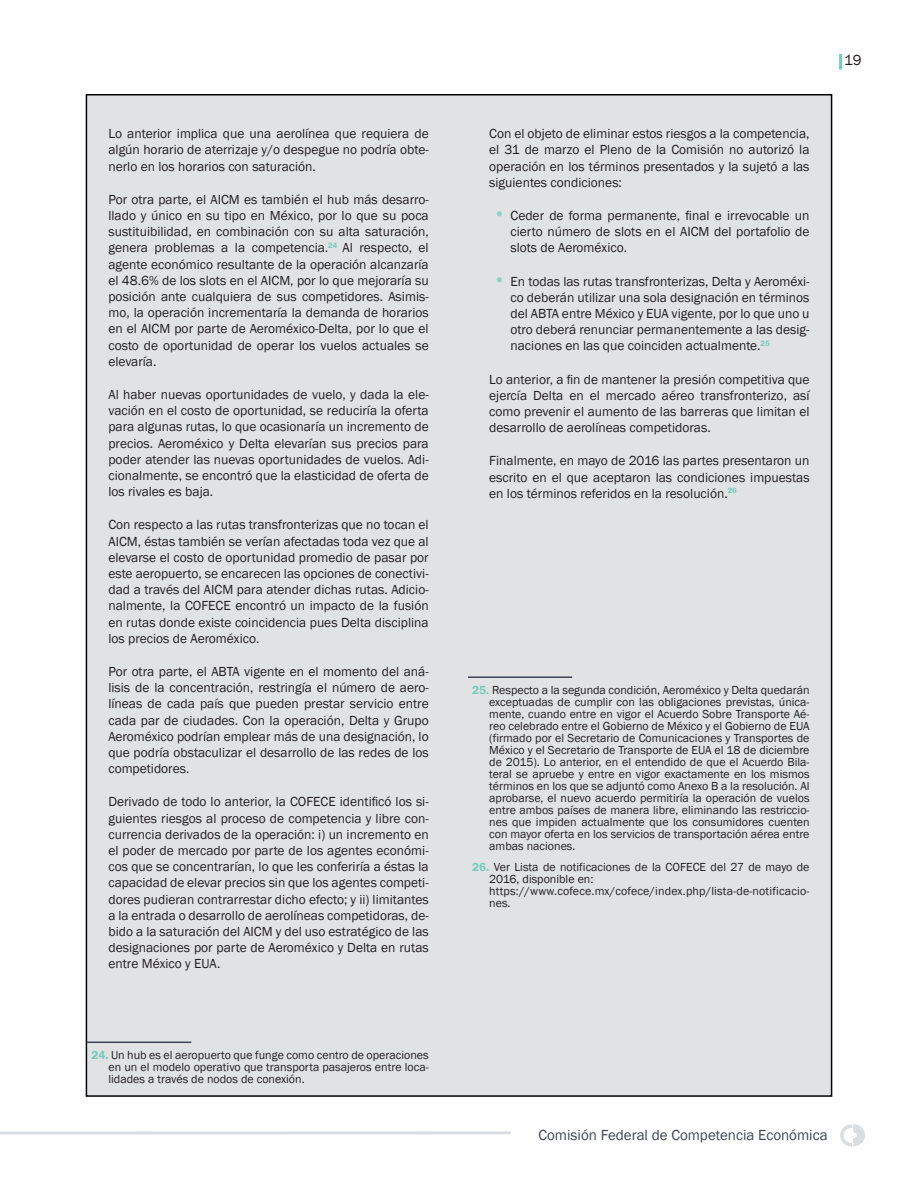
<style>
.page{position:relative;width:918px;height:1188px;background:#fff}
.page>*{position:absolute;margin:0;border:0;box-sizing:border-box;transform-origin:0 0}
.t1{font:15px "Franklin Gothic";color:#3d4552}
.t2{font:15px "Franklin Gothic";color:#231f20}
.Párrafo_general{font:13.5px/16.2px "Franklin Gothic";color:#231f20;text-align:justify}
.Notas_al_pie{font:12px/12px "Franklin Gothic";color:#231f20;text-align:justify}
.s1{font-weight:600;color:#74ccbc}
.s2{font-weight:600;font-size:18px;color:#89d4c6}
</style>
<div class="page">
<svg style="left:840px;top:1124px;width:25px;height:23px"></svg>
<hr style="left:839px;top:54px;width:3px;height:16px;background:#74ccbc">
<svg style="left:0;top:1131px;width:511px;height:4px;background:#e2e5e8"></svg>
<div style="left:86px;top:95px;width:746px;height:1001px;background:#e1e2e4"></div>
<hr style="left:87px;top:1042px;width:104px;height:1px;background:#3d4552">
<hr style="left:468px;top:676px;width:104px;height:2px;background:#3d4552">
<p class="Párrafo_general" style="left:108px;top:126px;width:322px">Lo anterior implica que una aerolínea que requiera de algún horario de aterrizaje y/o despegue no podría obte&shy;nerlo en los horarios con saturación.</p>
<p class="Párrafo_general" style="left:108px;top:191px;width:322px">Por otra parte, el AICM es también el hub más desarro&shy;llado y único en su tipo en México, por lo que su poca sustituibilidad, en combinación con su alta saturación, genera problemas a la competencia.<sup>24</sup> Al respecto, el agente económico resultante de la operación alcanzaría el 48.6% de los slots en el AICM, por lo que mejoraría su posición ante cualquiera de sus competidores. Asimis&shy;mo, la operación incrementaría la demanda de horarios en el AICM por parte de Aeroméxico-Delta, por lo que el costo de oportunidad de operar los vuelos actuales se elevaría.</p>
<p class="Párrafo_general" style="left:108px;top:387px;width:322px">Al haber nuevas oportunidades de vuelo, y dada la ele&shy;vación en el costo de oportunidad, se reduciría la oferta para algunas rutas, lo que ocasionaría un incremento de precios. Aeroméxico y Delta elevarían sus precios para poder atender las nuevas oportunidades de vuelos. Adi&shy;cionalmente, se encontró que la elasticidad de oferta de los rivales es baja.</p>
<p class="Párrafo_general" style="left:108px;top:517px;width:322px">Con respecto a las rutas transfronterizas que no tocan el AICM, éstas también se verían afectadas toda vez que al elevarse el costo de oportunidad promedio de pasar por este aeropuerto, se encarecen las opciones de conectivi&shy;dad a través del AICM para atender dichas rutas. Adicio&shy;nalmente, la COFECE encontró un impacto de la fusión en rutas donde existe coincidencia pues Delta disciplina los precios de Aeroméxico.</p>
<p class="Párrafo_general" style="left:108px;top:664px;width:322px">Por otra parte, el ABTA vigente en el momento del aná&shy;lisis de la concentración, restringía el número de aero&shy;líneas de cada país que pueden prestar servicio entre cada par de ciudades. Con la operación, Delta y Grupo Aeroméxico podrían emplear más de una designación, lo que podría obstaculizar el desarrollo de las redes de los competidores.</p>
<p class="Párrafo_general" style="left:108px;top:794px;width:322px">Derivado de todo lo anterior, la COFECE identificó los si&shy;guientes riesgos al proceso de competencia y libre con&shy;currencia derivados de la operación: i) un incremento en el poder de mercado por parte de los agentes económi&shy;cos que se concentrarían, lo que les conferiría a éstas la capacidad de elevar precios sin que los agentes competi&shy;dores pudieran contrarrestar dicho efecto; y ii) limitantes a la entrada o desarrollo de aerolíneas competidoras, de&shy;bido a la saturación del AICM y del uso estratégico de las designaciones por parte de Aeroméxico y Delta en rutas entre México y EUA.</p>
<p class="Notas_al_pie" style="left:108px;top:1050px;width:322px;text-indent:-17px"><span class="s1">24.</span> Un hub es el aeropuerto que funge como centro de operaciones en un el modelo operativo que transporta pasajeros entre loca&shy;lidades a través de nodos de conexión.</p>
<p class="Párrafo_general" style="left:489px;top:126px;width:322px">Con el objeto de eliminar estos riesgos a la competencia, el 31 de marzo el Pleno de la Comisión no autorizó la operación en los términos presentados y la sujetó a las siguientes condiciones:</p>
<p class="Párrafo_general" style="left:511px;top:208px;width:301px;text-indent:-17px"><span class="s2">•</span> Ceder de forma permanente, final e irrevocable un cierto número de slots en el AICM del portafolio de slots de Aeroméxico.</p>
<p class="Párrafo_general" style="left:511px;top:273px;width:301px;text-indent:-17px"><span class="s2">•</span> En todas las rutas transfronterizas, Delta y Aeroméxi&shy;co deberán utilizar una sola designación en términos del ABTA entre México y EUA vigente, por lo que uno u otro deberá renunciar permanentemente a las desig&shy;naciones en las que coinciden actualmente.<sup>25</sup></p>
<p class="Párrafo_general" style="left:489px;top:371px;width:322px">Lo anterior, a fin de mantener la presión competitiva que ejercía Delta en el mercado aéreo transfronterizo, así como prevenir el aumento de las barreras que limitan el desarrollo de aerolíneas competidoras.</p>
<p class="Párrafo_general" style="left:489px;top:453px;width:322px">Finalmente, en mayo de 2016 las partes presentaron un escrito en el que aceptaron las condiciones impuestas en los términos referidos en la resolución.<sup>26</sup></p>
<p class="t2" style="left:844px;top:50px;width:19px">19</p>
<p class="Notas_al_pie" style="left:489px;top:684px;width:322px;text-indent:-17px"><span class="s1">25.</span> Respecto a la segunda condición, Aeroméxico y Delta quedarán exceptuadas de cumplir con las obligaciones previstas, única&shy;mente, cuando entre en vigor el Acuerdo Sobre Transporte Aé&shy;reo celebrado entre el Gobierno de México y el Gobierno de EUA (firmado por el Secretario de Comunicaciones y Transportes de México y el Secretario de Transporte de EUA el 18 de diciembre de 2015). Lo anterior, en el entendido de que el Acuerdo Bila&shy;teral se apruebe y entre en vigor exactamente en los mismos términos en los que se adjuntó como Anexo B a la resolución. Al aprobarse, el nuevo acuerdo permitiría la operación de vuelos entre ambos países de manera libre, eliminando las restriccio&shy;nes que impiden actualmente que los consumidores cuenten con mayor oferta en los servicios de transportación aérea entre ambas naciones.</p>
<p class="Notas_al_pie" style="left:489px;top:862px;width:322px;text-indent:-17px"><span class="s1">26.</span> Ver Lista de notificaciones de la COFECE del 27 de mayo de<br>2016, disponible en:</p>
<p class="Notas_al_pie" style="left:489px;top:886px;width:322px">https://www.cofece.mx/cofece/index.php/lista-de-notificacio&shy;nes.</p>
<p class="t1" style="left:539px;top:1126px;width:291px">Comisión Federal de Competencia Económica</p>
</div>
